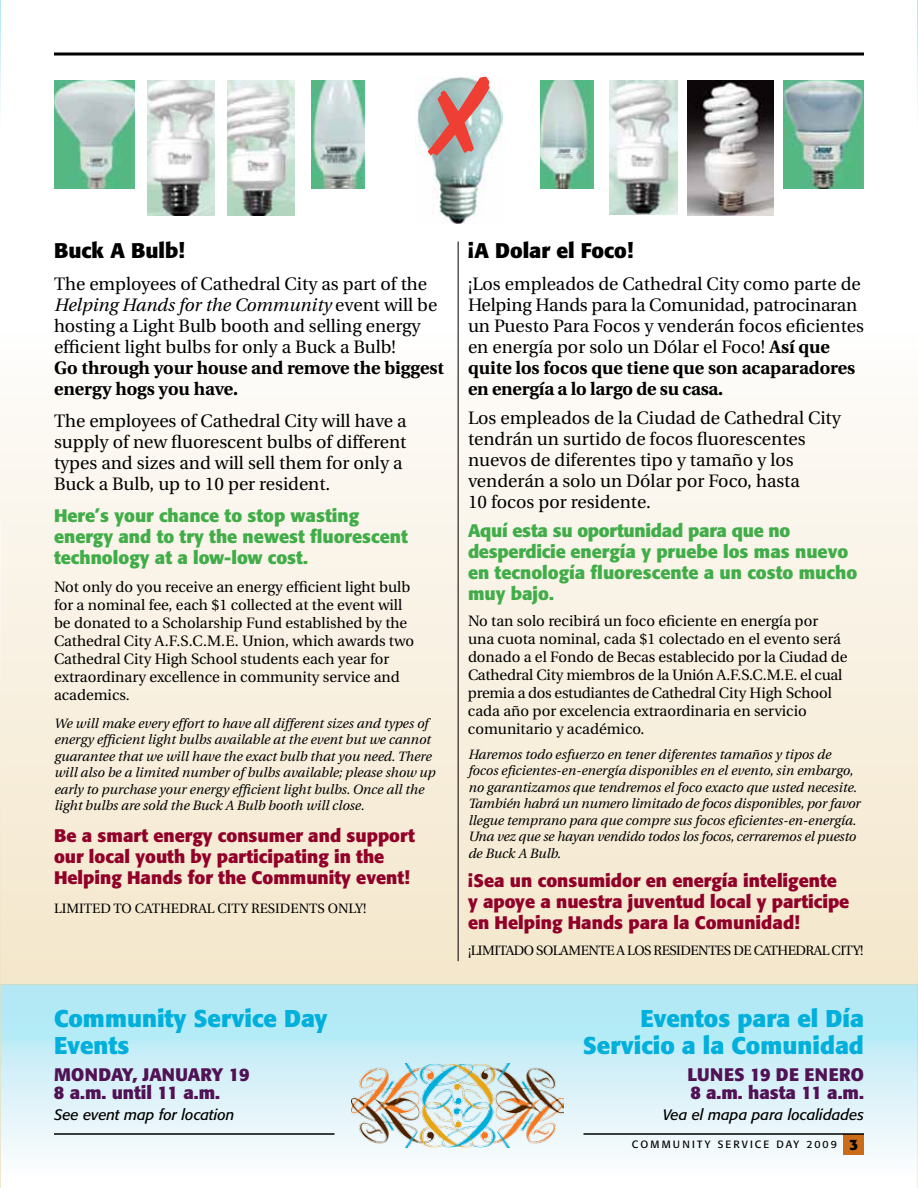
<style>
.page{position:relative;width:918px;height:1188px;background:#fff}
.page>*{position:absolute;margin:0;border:0;box-sizing:border-box;transform-origin:0 0}
.t1{font:700 24px/27px "Formata";color:#00afdb;text-align:right}
.t2{font:700 21px "Formata";color:#000}
.t3{font:18px/21px "Utopia";color:#000}
.t4{font:700 18px/21px "Formata";color:#910028}
.t5{font:700 18px/21px "Formata";color:#41ad49}
.t6{font:700 18px/18px "Formata";color:#501255}
.t7{font:700 18px/21px "Utopia";color:#000}
.t8{font:15px/18px "Utopia";color:#000}
.t9{font:italic 15px "Formata";color:#000}
.t10{font:italic 13.5px/16.5px "Utopia";color:#000}
.t11{font:13.5px "Utopia";letter-spacing:-.035em;color:#000}
.t12{font:13.5px "Utopia";letter-spacing:-.015em;color:#000}
.t13{font:10.5px "Formata";letter-spacing:.2em;color:#000}
.s1{font-style:italic}
.s2{font-weight:700}
.s3{font-weight:700;font-size:15px}
</style>
<div class="page">
<svg style="left:917px;top:0;width:1px;height:113px"></svg>
<div style="left:0;top:984px;width:918px;height:204px;background:linear-gradient(to bottom,#a8e5f3,#fffefe)"></div>
<div style="left:0;top:246px;width:918px;height:738px;background:linear-gradient(to bottom,#fff,#f3e6ca)"></div>
<svg style="left:0;top:524px;width:1px;height:664px"></svg>
<svg style="left:0;top:0;width:1px;height:113px"></svg>
<hr style="left:458px;top:241px;width:1px;height:720px;background:#000">
<div style="left:844px;top:1134px;width:20px;height:20px;background:#ca6c18"></div>
<svg style="left:54px;top:52px;width:810px;height:4px"></svg>
<img style="left:312px;top:80px;width:53px;height:108px">
<img style="left:540px;top:80px;width:54px;height:108px">
<img style="left:783px;top:80px;width:81px;height:108px">
<img style="left:54px;top:80px;width:81px;height:108px">
<img style="left:147px;top:80px;width:67px;height:135px">
<img style="left:227px;top:80px;width:68px;height:135px">
<img style="left:610px;top:81px;width:67px;height:133px">
<img style="left:687px;top:80px;width:87px;height:135px">
<img style="left:417px;top:87px;width:85px;height:137px">
<svg style="left:428px;top:77px;width:62px;height:78px"></svg>
<img style="left:352px;top:1064px;width:211px;height:83px">
<hr style="left:54px;top:1133px;width:280px;height:2px;background:#000">
<hr style="left:584px;top:1133px;width:280px;height:2px;background:#000">
<p class="t2" style="left:54px;top:238px;width:132px">Buck A Bulb!</p>
<p class="t3" style="left:54px;top:274px;width:385px">The employees of Cathedral City as part of the <span class="s1">Helping Hands for the Community</span> event will be hosting a Light Bulb booth and selling energy efficient light bulbs for only a Buck a Bulb!</p>
<p class="t7" style="left:54px;top:357px;width:392px">Go through your house and remove the biggest energy hogs you have.</p>
<p class="t3" style="left:54px;top:410px;width:354px">The employees of Cathedral City will have a supply of new fluorescent bulbs of different types and sizes and will sell them for only a Buck a Bulb, up to 10 per resident.</p>
<p class="t5" style="left:54px;top:505px;width:355px">Here’s your chance to stop wasting energy and to try the newest fluorescent technology at a low-low cost.</p>
<p class="t8" style="left:54px;top:579px;width:362px">Not only do you receive an energy efficient light bulb for a nominal fee, each $1 collected at the event will be donated to a Scholarship Fund established by the Cathedral City A.F.S.C.M.E. Union, which awards two Cathedral City High School students each year for extraordinary excellence in community service and academics.</p>
<p class="t10" style="left:54px;top:715px;width:383px">We will make every effort to have all different sizes and types of energy efficient light bulbs available at the event but we cannot guarantee that we will have the exact bulb that you need. There will also be a limited number of bulbs available; please show up early to purchase your energy efficient light bulbs. Once all the light bulbs are sold the Buck A Bulb booth will close.</p>
<p class="t4" style="left:54px;top:825px;width:362px">Be a smart energy consumer and support our local youth by participating in the<br>Helping Hands for the Community event!</p>
<p class="t12" style="left:54px;top:901px;width:285px">Limited to Cathedral City Residents Onl</p>
<p class="t12" style="left:355px;top:901px;width:13px">y!</p>
<h1 class="t1" style="left:54px;top:1005px;width:275px;text-align:left">Community Service Day<br>Events</h1>
<p class="t6" style="left:54px;top:1065px;width:197px">Monday, January 19<br>8 a.m. until 11 a.m.</p>
<p class="t9" style="left:54px;top:1105px;width:182px">See event map for location</p>
<p class="t2" style="left:468px;top:238px;width:167px">¡A Dolar el Foco!</p>
<p class="t3" style="left:468px;top:274px;width:398px">¡Los empleados de Cathedral City como parte de Helping Hands para la Comunidad, patrocinaran un Puesto Para Focos y venderán focos eficientes en energía por solo un Dólar el Foco! <span class="s2">Así que quite los focos que tiene que son acaparadores en energía a lo largo de su casa.</span></p>
<p class="t3" style="left:468px;top:408px;width:374px">Los empleados de la Ciudad de Cathedral City tendrán un surtido de focos fluorescentes nuevos de diferentes tipo y tamaño y los venderán a solo un Dólar por Foco, hasta<br>10 focos por residente.</p>
<p class="t5" style="left:468px;top:520px;width:391px">Aquí esta su oportunidad para que no desperdicie energía y pruebe los mas nuevo en tecnología fluorescente a un costo mucho muy bajo.</p>
<p class="t8" style="left:468px;top:612px;width:381px">No tan solo recibirá un foco eficiente en energía por una cuota nominal, cada $1 colectado en el evento será donado a el Fondo de Becas establecido por la Ciudad de Cathedral City miembros de la Unión A.F.S.C.M.E. el cual premia a dos estudiantes de Cathedral City High School cada año por excelencia extraordinaria en servicio comunitario y académico.</p>
<p class="t10" style="left:468px;top:746px;width:394px">Haremos todo esfuerzo en tener diferentes tamaños y tipos de focos eficientes-en-energía disponibles en el evento, sin embargo, no garantizamos que tendremos el foco exacto que usted necesite.<br>También habrá un numero limitado de focos disponibles, por favor llegue temprano para que compre sus focos eficientes-en-energía.<br>Una vez que se hayan vendido todos los focos, cerraremos el puesto de Buck A Bulb.</p>
<p class="t4" style="left:468px;top:870px;width:383px">¡Sea un consumidor en energía inteligente y apoye a nuestra juventud local y participe en Helping Hands para la Comunidad!</p>
<p class="t11" style="left:468px;top:943px;width:397px">¡Limitad o Solamente a los Residentes de Cathedral City!</p>
<h1 class="t1" style="left:583px;top:1005px;width:283px">Eventos para el Día<br>Servicio a la Comunidad</h1>
<p class="t6" style="left:687px;top:1065px;width:178px">Lunes 19 de Enero<br>8 a.m. hasta 11 a.m.</p>
<p class="t9" style="left:663px;top:1105px;width:203px">Vea el mapa para localidades</p>
<p class="t13" style="left:632px;top:1138px;width:228px">COMMUNITY SERVICE DAY 2009 <span class="s3">3</span></p>
</div>
